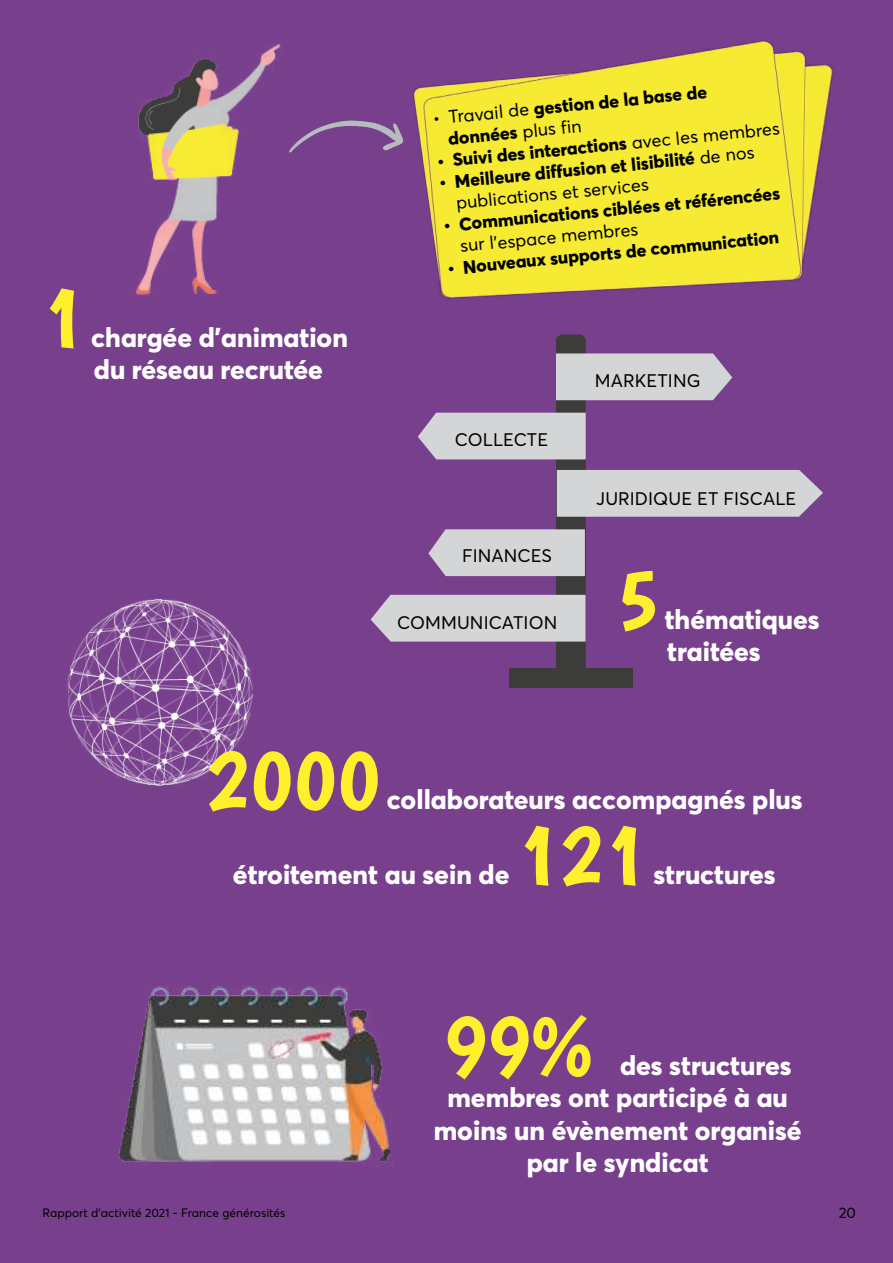
<style>
.page{position:relative;width:893px;height:1263px;background:#783f8d}
.page>*{position:absolute;margin:0;border:0;box-sizing:border-box;transform-origin:0 0}
.t1{font:90px "Boogaloo";color:#ffef2c}
.t2{font:800 27px/32.4px "Averta";color:#fff}
.t3{font:800 18px/22.8px "Averta";color:#000}
.t4{font:18px "Averta";letter-spacing:.005em;color:#000}
.t5{font:15px "Averta";color:#000}
.t6{font:12px "Averta";color:#000}
.s1{font-weight:400}
</style>
<div class="page">
<img style="left:413px;top:40px;width:420px;height:259px">
<div style="left:556px;top:335px;width:30px;height:353px;background:#3c3c3b;border-radius:6px"></div>
<div style="left:509px;top:668px;width:123px;height:20px;background:#3c3c3b"></div>
<svg style="left:556px;top:353px;width:176px;height:47px;background:#cdccd1"></svg>
<div style="left:557px;top:470px;width:266px;height:47px;background:#d3d5d6"></div>
<div style="left:418px;top:413px;width:168px;height:46px;background:#d3d5d6"></div>
<svg style="left:428px;top:529px;width:157px;height:47px;background:#cdcbd1"></svg>
<div style="left:371px;top:595px;width:214px;height:47px;background:#d3d5d6"></div>
<img style="left:66px;top:599px;width:187px;height:187px">
<img style="left:118px;top:985px;width:275px;height:182px">
<svg style="left:310px;top:120px;width:94px;height:31px"></svg>
<img style="left:135px;top:44px;width:175px;height:251px">
<h1 class="t1" style="left:41px;top:262px;width:45px">1</h1>
<h2 class="t2" style="left:91px;top:321px;width:258px">chargée d’animation du réseau recrutée</h2>
<p class="t3" style="left:445px;top:104px;width:263px;text-indent:-13px;rotate:-5deg"><span class="s1">• Travail de</span> gestion de la base de données <span class="s1">plus fin</span></p>
<p class="t3" style="left:436px;top:149px;width:346px;rotate:-5deg">• Suivi des interactions <span class="s1">avec les membres</span></p>
<p class="t3" style="left:453px;top:169px;width:303px;line-height:21.9px;text-indent:-15px;rotate:-5deg">• Meilleure diffusion et lisibilité <span class="s1">de nos publications et services</span></p>
<p class="t3" style="left:442px;top:213px;width:340px;rotate:-5deg">• Communications ciblées et référencées</p>
<p class="t4" style="left:459px;top:234px;width:180px;rotate:-5deg">sur l’espace membres</p>
<p class="t3" style="left:446px;top:256px;width:335px;rotate:-5deg">• Nouveaux supports de communication</p>
<p class="t4" style="left:455px;top:428px;width:95px">COLLECTE</p>
<p class="t4" style="left:462px;top:545px;width:91px">FINANCES</p>
<p class="t4" style="left:397px;top:612px;width:162px">COMMUNICATION</p>
<p class="t4" style="left:595px;top:370px;width:107px">MARKETING</p>
<p class="t4" style="left:596px;top:487px;width:202px">JURIDIQUE ET FISCALE</p>
<h1 class="t1" style="left:614px;top:544px;width:45px">5</h1>
<h2 class="t2" style="left:665px;top:603px;width:157px">thématiques traitées</h2>
<h1 class="t1" style="left:206px;top:724px;width:176px">2000</h1>
<h2 class="t2" style="left:387px;top:783px;width:417px">collaborateurs accompagnés plus</h2>
<h2 class="t2" style="left:233px;top:858px;width:278px">étroitement au sein de</h2>
<h1 class="t1" style="left:516px;top:799px;width:132px">121</h1>
<h2 class="t2" style="left:653px;top:858px;width:124px">structures</h2>
<h1 class="t1" style="left:444px;top:990px;width:149px">99%</h1>
<h2 class="t2" style="left:620px;top:1049px;width:173px">des structures</h2>
<h2 class="t2" style="left:447px;top:1081px;width:342px">membres ont participé à au</h2>
<h2 class="t2" style="left:434px;top:1113px;width:369px">moins un évènement organisé</h2>
<h2 class="t2" style="left:527px;top:1146px;width:183px">par le syndicat</h2>
<p class="t6" style="left:43px;top:1205px;width:244px">Rapport d’activité 2021 - France générosités</p>
<p class="t5" style="left:839px;top:1203px;width:19px">20</p>
</div>
